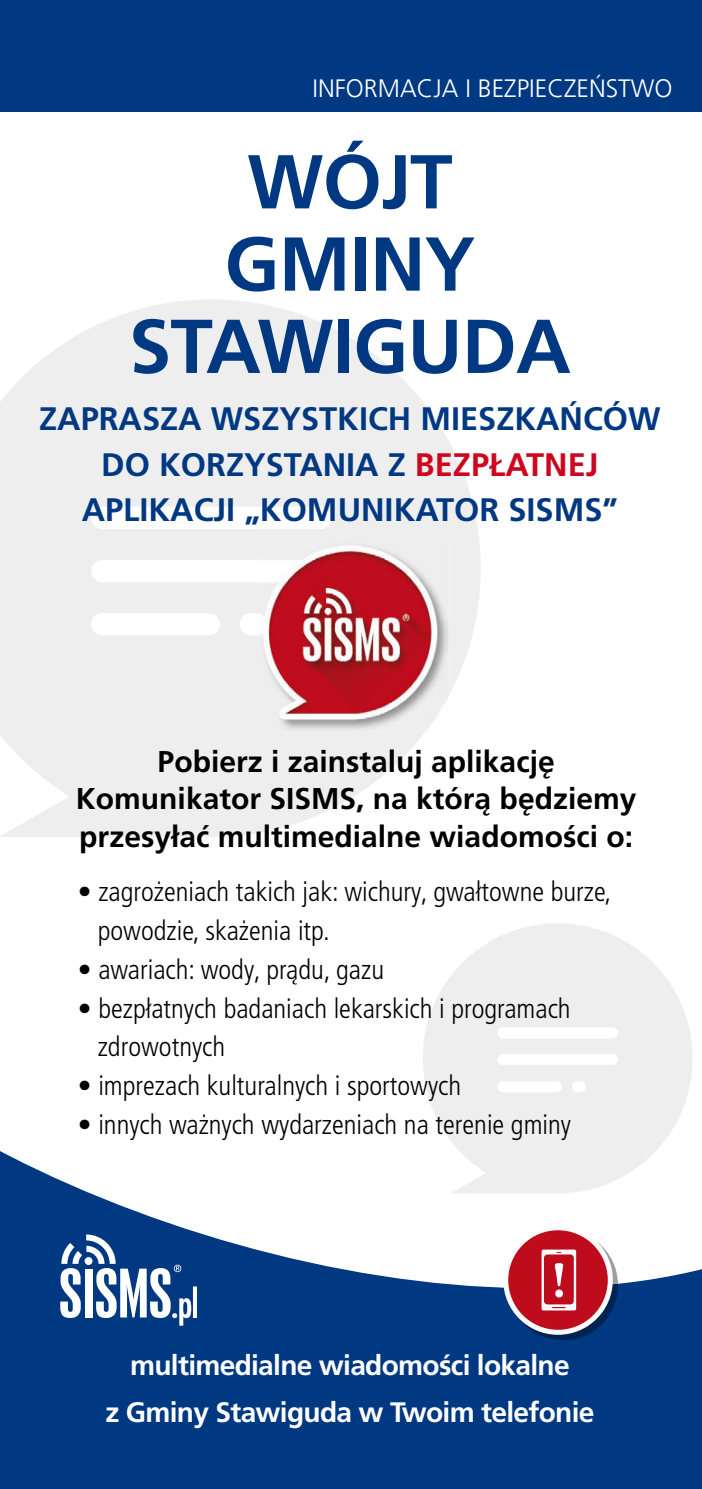
<style>
.page{position:relative;width:702px;height:1489px;background:#fff}
.page>*{position:absolute;margin:0;border:0;box-sizing:border-box;transform-origin:0 0}
.t1{font:700 76.25px/82.2px "Frutiger LT Pro";letter-spacing:-.01em;color:#003882;text-align:center}
.t2{font:700 50.75px "Minion Pro";color:#fff}
.t3{font:700 32.5px/45px "Frutiger LT Pro";color:#003882;text-align:center}
.t4{font:700 30px/37.5px "Frutiger LT Pro";color:#000;text-align:center}
.t5{font:700 28px/47px "Frutiger LT Pro";letter-spacing:-.025em;color:#fff;text-align:center}
.t6{font:300 condensed 27.5px/38.8px "Frutiger LT Pro";color:#000}
.t7{font:300 25px "Frutiger CE";color:#fff}
.s1{color:#cd071e}
</style>
<div class="page">
<svg style="left:0;top:1151px;width:702px;height:337px;fill:#003882"></svg>
<hr style="left:193px;top:1286px;width:4px;height:31px;background:#fff">
<svg style="left:60px;top:1234px;width:131px;height:91px"></svg>
<img style="left:416px;top:924px;width:283px;height:280px">
<div style="left:0;top:0;width:702px;height:111px;background:#003882"></div>
<img style="left:507px;top:1229px;width:111px;height:54px">
<img style="left:507px;top:1283px;width:111px;height:56px">
<div style="left:505px;top:1227px;width:105px;height:105px;background:#bf0c1d;border-radius:50%"></div>
<div style="left:503px;top:1225px;width:109px;height:109px;border:5px solid #fff;border-radius:50%"></div>
<svg style="left:541px;top:1249px;width:35px;height:61px"></svg>
<img style="left:260px;top:542px;width:189px;height:189px">
<img style="left:260px;top:542px;width:187px;height:187px">
<p class="t7" style="left:312px;top:73px;width:361px">INFORMACJA I BEZPIECZEÑSTWO</p>
<h1 class="t1" style="left:129px;top:141px;width:443px">WÓJT<br>GMINY<br>STAWIGUDA</h1>
<p class="t3" style="left:39px;top:397px;width:623px">ZAPRASZA WSZYSTKICH MIESZKAŃCÓW<br>DO KORZYSTANIA Z <span class="s1">BEZPŁATNEJ<br></span>APLIKACJI „KOMUNIKATOR SISMS”</p>
<p class="t4" style="left:76px;top:742px;width:562px">Pobierz i zainstaluj aplikację<br>Komunikator SISMS, na którą będziemy przesyłać multimedialne wiadomości o:</p>
<p class="t6" style="left:98px;top:872px;width:515px;text-indent:-20px">• zagrożeniach takich jak: wichury, gwałtowne burze, powodzie, skażenia itp.</p>
<p class="t6" style="left:78px;top:950px;width:307px">• awariach: wody, prądu, gazu</p>
<p class="t6" style="left:98px;top:988px;width:474px;text-indent:-20px">• bezpłatnych badaniach lekarskich i programach zdrowotnych</p>
<p class="t6" style="left:78px;top:1066px;width:384px">• imprezach kulturalnych i sportowych</p>
<p class="t6" style="left:78px;top:1105px;width:494px">• innych ważnych wydarzeniach na terenie gminy</p>
<h2 class="t2" style="left:552px;top:1244px;width:16px">!</h2>
<p class="t5" style="left:105px;top:1342px;width:490px">multimedialne wiadomości lokalne<br>z Gminy Stawiguda w Twoim telefonie</p>
</div>
